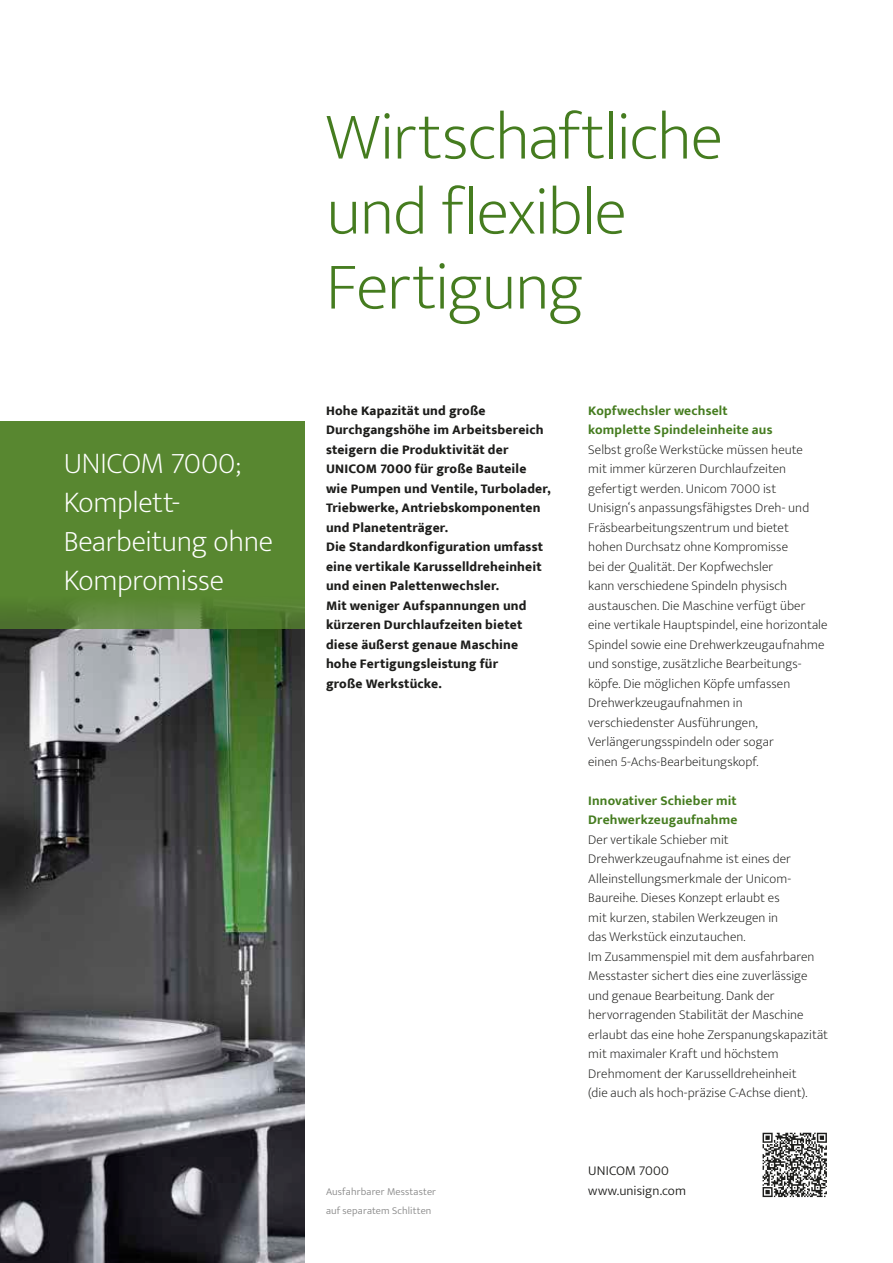
<style>
.page{position:relative;width:893px;height:1263px;background:#fff}
.page>*{position:absolute;margin:0;border:0;box-sizing:border-box;transform-origin:0 0}
.t1{font:200 67.5px/75px "Ek Mukta";letter-spacing:-.02em;color:#457c1f}
.t2{font:200 30px/39px "Ek Mukta";letter-spacing:-.01em;color:#fff}
.t3{font:200 13.5px/19.5px "Ek Mukta";letter-spacing:.005em;color:#1d1d1b}
.t4{font:800 13.5px/19.5px "Ek Mukta";letter-spacing:.01em;color:#1d1d1b}
.t5{font:700 13.5px/19.5px "Ek Mukta";letter-spacing:.01em;color:#457c1f}
.t6{font:300 13.5px "Ek Mukta";letter-spacing:.005em;color:#1d1d1b}
.t7{font:300 10.5px "Ek Mukta";letter-spacing:.015em;color:#878787}
</style>
<div class="page">
<img style="left:0;top:629px;width:305px;height:634px">
<img style="left:0;top:595px;width:305px;height:34px">
<div style="left:0;top:421px;width:305px;height:174px;background:#588730"></div>
<svg style="left:763px;top:1133px;width:64px;height:64px"></svg>
<h2 class="t2" style="left:64px;top:444px;width:211px">UNICOM 7000;<br>Komplett-<br>Bearbeitung ohne<br>Kompromisse</h2>
<h1 class="t1" style="left:326px;top:100px;width:398px">Wirtschaftliche und flexible<br>Fertigung</h1>
<p class="t4" style="left:326px;top:400px;width:226px">Hohe Kapazität und große<br>Durchgangshöhe im Arbeitsbereich steigern die Produktivität der<br>UNICOM 7000 für große Bauteile wie Pumpen und Ventile, Turbolader,<br>Triebwerke, Antriebskomponenten und Planetenträger.<br>Die Standardkonfiguration umfasst eine vertikale Karusselldreheinheit und einen Palettenwechsler.<br>Mit weniger Aufspannungen und kürzeren Durchlaufzeiten bietet diese äußerst genaue Maschine hohe Fertigungsleistung für<br>große Werkstücke.</p>
<p class="t5" style="left:588px;top:400px;width:186px">Kopfwechsler wechselt komplette Spindeleinheite aus</p>
<p class="t3" style="left:588px;top:440px;width:241px">Selbst große Werkstücke müssen heute<br>mit immer kürzeren Durchlaufzeiten gefertigt werden. Unicom 7000 ist<br>Unisign‘s anpassungsfähigstes Dreh- und Fräsbearbeitungszentrum und bietet<br>hohen Durchsatz ohne Kompromisse<br>bei der Qualität. Der Kopfwechsler<br>kann verschiedene Spindeln physisch austauschen. Die Maschine verfügt über eine vertikale Hauptspindel, eine horizontale Spindel sowie eine Drehwerkzeugaufnahme und sonstige, zusätzliche Bearbeitungs&shy;köpfe. Die möglichen Köpfe umfassen Drehwerkzeugaufnahmen in verschiedenster Ausführungen, Verlängerungsspindeln oder sogar<br>einen 5-Achs-Bearbeitungskopf.</p>
<p class="t5" style="left:588px;top:790px;width:151px">Innovativer Schieber mit<br>Drehwerkzeugaufnahme</p>
<p class="t3" style="left:588px;top:830px;width:241px">Der vertikale Schieber mit Drehwerkzeugaufnahme ist eines der Alleinstellungsmerkmale der Unicom-Baureihe. Dieses Konzept erlaubt es<br>mit kurzen, stabilen Werkzeugen in<br>das Werkstück einzutauchen.<br>Im Zusammenspiel mit dem ausfahrbaren Messtaster sichert dies eine zuverlässige und genaue Bearbeitung. Dank der hervorragenden Stabilität der Maschine erlaubt das eine hohe Zerspanungskapazität mit maximaler Kraft und höchstem Drehmoment der Karusselldreheinheit<br>(die auch als hoch-präzise C-Achse dient).</p>
<p class="t6" style="left:588px;top:1162px;width:82px">UNICOM 7000</p>
<p class="t7" style="left:326px;top:1185px;width:112px">Ausfahrbarer Messtaster</p>
<p class="t6" style="left:588px;top:1182px;width:99px">www.unisign.com</p>
<p class="t7" style="left:326px;top:1205px;width:107px">auf separatem Schlitten</p>
</div>
